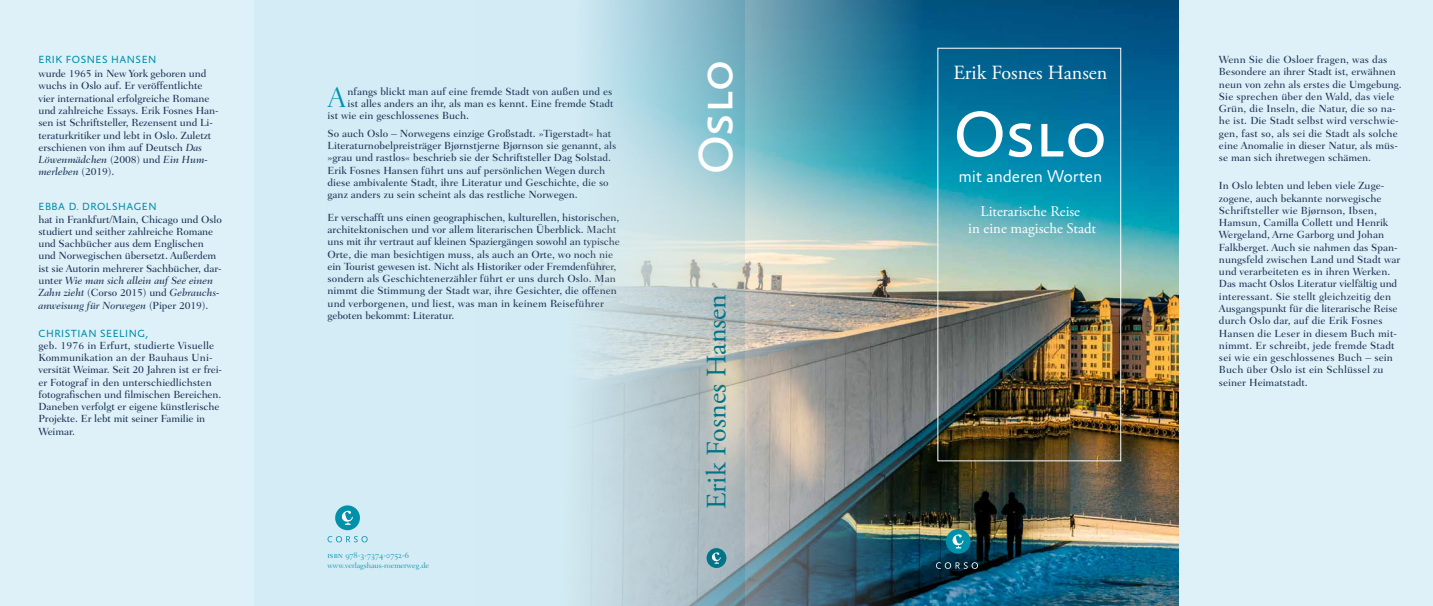
<style>
.page{position:relative;width:1433px;height:606px;background:#fff}
.page>*{position:absolute;margin:0;border:0;box-sizing:border-box;transform-origin:0 0}
.t1{font:65.36px "Absara Sans OT";color:#fff}
.t2{font:49px "Absara Sans OT";color:#fff}
.t3{font:300 28.53px "Fairfield LT Std";color:#0091aa}
.t4{font:28px "Adobe Garamond Pro";color:#007588}
.t5{font:20.04px "Adobe Garamond Pro";color:#fff}
.t6{font:300 17.41px "Absara Sans OT";letter-spacing:-.01em;color:#fff}
.t7{font:14.79px/17.4px "Adobe Garamond Pro";color:#fff;text-align:center}
.t8{font:500 10.5px/12.2px "Fairfield LT Std";color:#1c3557}
.t9{font:10.5px "Absara Sans OT";letter-spacing:.05em;color:#0091aa}
.t10{font:300 8.75px "Fairfield LT Std";color:#0091aa}
.t11{font:300 7.88px "Fairfield LT Std";color:#0091aa}
.s1{font-style:italic}
</style>
<div class="page">
<div style="left:1176px;top:0;width:256px;height:605px;background:#dff1f8"></div>
<div style="left:0;top:0;width:260px;height:605px;background:#dff1f8"></div>
<div style="left:254px;top:0;width:490px;height:605px;background:#d4ecf5"></div>
<svg style="left:327px;top:536px;width:40px;height:6px"></svg>
<div style="left:335px;top:505px;width:25px;height:25px;background:#0091aa;border-radius:50%"></div>
<svg style="left:342px;top:510px;width:11px;height:14px"></svg>
<img style="left:578px;top:0;width:600px;height:605px">
<div style="left:937px;top:48px;width:184px;height:413px;border:1px solid #fff"></div>
<svg style="left:936px;top:562px;width:42px;height:6px"></svg>
<div style="left:945px;top:528px;width:25px;height:25px;background:#0091aa;border-radius:50%"></div>
<svg style="left:952px;top:534px;width:11px;height:14px"></svg>
<svg style="left:706px;top:547px;width:20px;height:20px"></svg>
<svg style="left:712px;top:552px;width:8px;height:11px"></svg>
<p class="t9" style="left:38px;top:54px;width:119px">ERIK FOSNES HANSEN</p>
<p class="t8" style="left:38px;top:68px;width:182px">wurde 1965 in New York geboren und wuchs in Oslo auf. Er veröffentlichte vier international erfolgreiche Romane und zahlreiche Essays. Erik Fosnes Han&shy;sen ist Schriftsteller, Rezensent und Li&shy;teraturkritiker und lebt in Oslo. Zuletzt erschienen von ihm auf Deutsch <span class="s1">Das Löwenmädchen</span> (2008) und <span class="s1">Ein Hum&shy;merleben</span> (2019).</p>
<p class="t9" style="left:38px;top:201px;width:120px">EBBA D. DROLSHAGEN</p>
<p class="t8" style="left:38px;top:213px;width:185px">hat in Frankfurt/Main, Chicago und Oslo studiert und seither zahlreiche Romane und Sachbücher aus dem Englischen und Norwegischen übersetzt. Außerdem ist sie Autorin mehrerer Sachbücher, dar&shy;unter <span class="s1">Wie man sich allein auf See einen Zahn zieht</span> (Corso 2015) und <span class="s1">Gebrauchs&shy;anweisung für Norwegen</span> (Piper 2019).</p>
<p class="t9" style="left:38px;top:327px;width:111px">CHRISTIAN SEELING,</p>
<p class="t8" style="left:38px;top:339px;width:185px">geb. 1976 in Erfurt, studierte Visuelle Kommunikation an der Bauhaus Uni&shy;versität Weimar. Seit 20 Jahren ist er frei&shy;er Fotograf in den unterschiedlichsten fotografischen und filmischen Bereichen.<br>Daneben verfolgt er eigene künstlerische Projekte. Er lebt mit seiner Familie in Weimar.</p>
<h3 class="t3" style="left:327px;top:81px;width:20px">A</h3>
<p class="t8" style="left:347px;top:85px;width:266px">nfangs blickt man auf eine fremde Stadt von außen und es</p>
<p class="t8" style="left:347px;top:97px;width:267px">ist alles anders an ihr, als man es kennt. Eine fremde Stadt</p>
<p class="t8" style="left:327px;top:109px;width:143px">ist wie ein geschlossenes Buch.</p>
<p class="t8" style="left:327px;top:127px;width:290px">So auch Oslo – Norwegens einzige Großstadt. »Tigerstadt« hat Literaturnobelpreisträger Bjørnstjerne Bjørnson sie genannt, als »grau und rastlos« beschrieb sie der Schriftsteller Dag Solstad.<br>Erik Fosnes Hansen führt uns auf persönlichen Wegen durch diese ambivalente Stadt, ihre Literatur und Geschichte, die so ganz anders zu sein scheint als das restliche Norwegen.</p>
<p class="t8" style="left:327px;top:211px;width:294px">Er verschafft uns einen geographischen, kulturellen, historischen, architektonischen und vor allem literarischen Überblick. Macht uns mit ihr vertraut auf kleinen Spaziergängen sowohl an typische Orte, die man besichtigen muss, als auch an Orte, wo noch nie ein Tourist gewesen ist. Nicht als Historiker oder Fremdenführer, sondern als Geschichtenerzähler führt er uns durch Oslo. Man nimmt die Stimmung der Stadt war, ihre Gesichter, die offenen und verborgenen, und liest, was man in keinem Reiseführer geboten bekommt: Literatur.</p>
<p class="t10" style="left:327px;top:549px;width:83px">isbn 978-3-7374-0752-6</p>
<p class="t11" style="left:327px;top:560px;width:103px">www.verlagshaus-roemerweg.de</p>
<h2 class="t2" style="left:691px;top:174px;width:116px;rotate:-90deg">Oslo</h2>
<h3 class="t4" style="left:700px;top:508px;width:216px;rotate:-90deg">Erik Fosnes Hansen</h3>
<h3 class="t5" style="left:953px;top:60px;width:155px">Erik Fosnes Hansen</h3>
<h1 class="t1" style="left:954px;top:101px;width:154px">Oslo</h1>
<h3 class="t6" style="left:958px;top:167px;width:145px">mit anderen Worten</h3>
<h3 class="t7" style="left:968px;top:203px;width:129px">Literarische Reise<br>in eine magische Stadt</h3>
<p class="t8" style="left:1218px;top:53px;width:184px">Wenn Sie die Osloer fragen, was das Besondere an ihrer Stadt ist, erwähnen neun von zehn als erstes die Umgebung.<br>Sie sprechen über den Wald, das viele Grün, die Inseln, die Natur, die so na&shy;he ist. Die Stadt selbst wird verschwie&shy;gen, fast so, als sei die Stadt als solche eine Anomalie in dieser Natur, als müs&shy;se man sich ihretwegen schämen.</p>
<p class="t8" style="left:1218px;top:179px;width:183px">In Oslo lebten und leben viele Zuge&shy;zogene, auch bekannte norwegische Schriftsteller wie Bjørnson, Ibsen, Hamsun, Camilla Collett und Henrik Wergeland, Arne Garborg und Johan Falkberget. Auch sie nahmen das Span&shy;nungsfeld zwischen Land und Stadt war und verarbeiteten es in ihren Werken.<br>Das macht Oslos Literatur vielfältig und interessant. Sie stellt gleichzeitig den Ausgangspunkt für die literarische Reise durch Oslo dar, auf die Erik Fosnes Hansen die Leser in diesem Buch mit&shy;nimmt. Er schreibt, jede fremde Stadt sei wie ein geschlossenes Buch – sein Buch über Oslo ist ein Schlüssel zu seiner Heimatstadt.</p>
</div>
